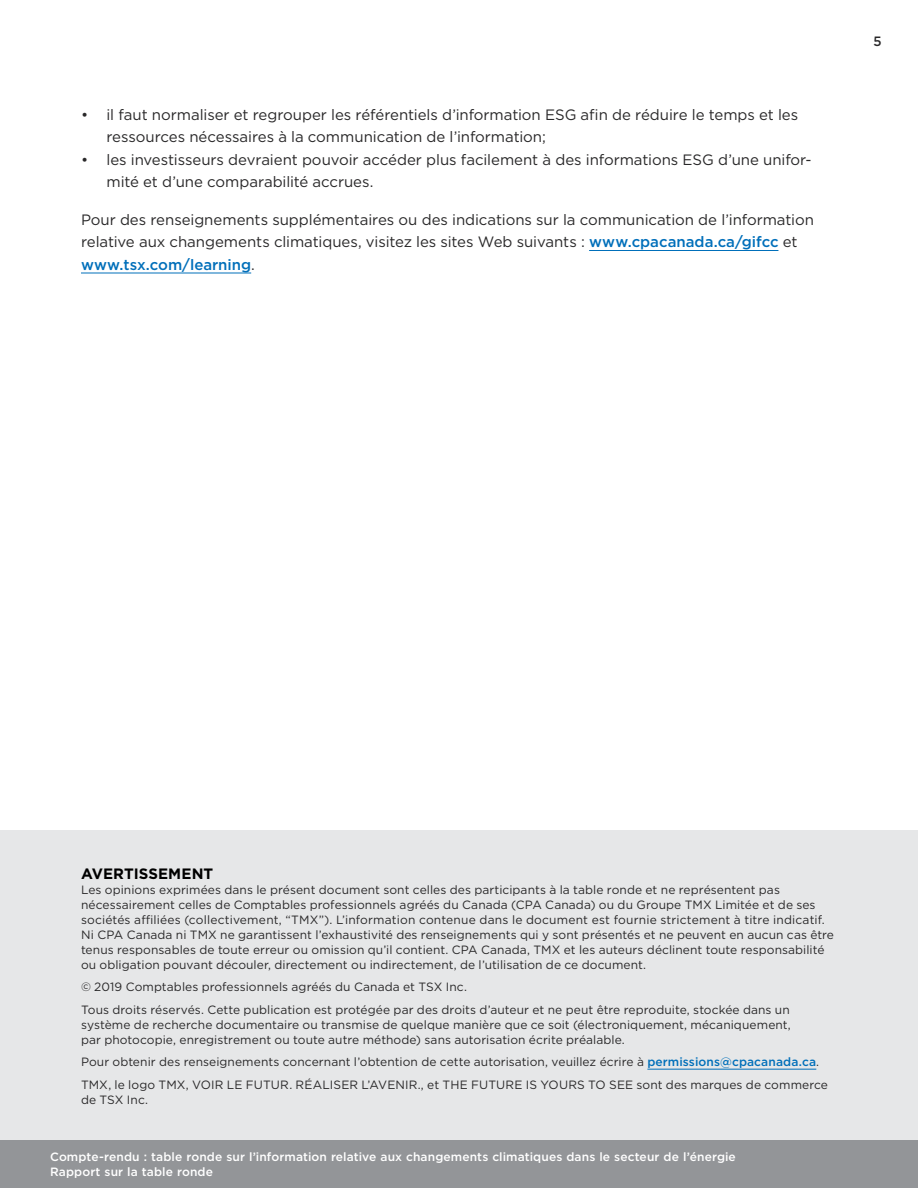
<style>
.page{position:relative;width:918px;height:1188px;background:#fff}
.page>*{position:absolute;margin:0;border:0;box-sizing:border-box;transform-origin:0 0}
.t1{font:15px/22.5px "Gotham";letter-spacing:-.005em;color:#292829}
.t2{font:700 15px "Gotham";color:#000}
.t3{font:500 13.5px "Gotham";color:#292829}
.t4{font:12px/15px "Gotham";letter-spacing:.005em;color:#292829}
.t5{font:500 12px/15px "Gotham";letter-spacing:.01em;color:#fff}
.s1{font-weight:500;color:#006fba}
</style>
<div class="page">
<hr style="left:589px;top:250px;width:189px;height:1px;background:#006fba">
<hr style="left:81px;top:273px;width:170px;height:1px;background:#006fba">
<div style="left:0;top:1140px;width:918px;height:48px;background:#939598"></div>
<div style="left:0;top:831px;width:918px;height:309px;background:#e6e7e8"></div>
<hr style="left:647px;top:1069px;width:169px;height:1px;background:#006fba">
<p class="t1" style="left:106px;top:103px;width:693px;text-indent:-26px">• il faut normaliser et regrouper les référentiels d’information ESG afin de réduire le temps et les ressources nécessaires à la communication de l’information;</p>
<p class="t1" style="left:106px;top:148px;width:706px;text-indent:-26px">• les investisseurs devraient pouvoir accéder plus facilement à des informations ESG d’une unifor&shy;mité et d’une comparabilité accrues.</p>
<p class="t1" style="left:81px;top:208px;width:734px">Pour des renseignements supplémentaires ou des indications sur la communication de l’information relative aux changements climatiques, visitez les sites Web suivants : <span class="s1">www.cpacanada.ca/gifcc</span> et <span class="s1">www.tsx.com/learning</span>.</p>
<p class="t3" style="left:873px;top:32px;width:10px">5</p>
<p class="t2" style="left:81px;top:863px;width:134px">AVERTISSEMENT</p>
<p class="t4" style="left:81px;top:882px;width:755px">Les opinions exprimées dans le présent document sont celles des participants à la table ronde et ne représentent pas nécessairement celles de Comptables professionnels agréés du Canada (CPA Canada) ou du Groupe TMX Limitée et de ses sociétés affiliées (collectivement, “TMX”). L’information contenue dans le document est fournie strictement à titre indicatif.<br>Ni CPA Canada ni TMX ne garantissent l’exhaustivité des renseignements qui y sont présentés et ne peuvent en aucun cas être tenus responsables de toute erreur ou omission qu’il contient. CPA Canada, TMX et les auteurs déclinent toute responsabilité ou obligation pouvant découler, directement ou indirectement, de l’utilisation de ce document.</p>
<p class="t4" style="left:81px;top:975px;width:710px;line-height:22.5px">© 2019 Comptables professionnels agréés du Canada et TSX Inc.<br>Tous droits réservés. Cette publication est protégée par des droits d’auteur et ne peut être reproduite, stockée dans un</p>
<p class="t4" style="left:81px;top:1017px;width:711px">système de recherche documentaire ou transmise de quelque manière que ce soit (électroniquement, mécaniquement, par photocopie, enregistrement ou toute autre méthode) sans autorisation écrite préalable.</p>
<p class="t4" style="left:81px;top:1050px;width:749px;line-height:22.5px">Pour obtenir des renseignements concernant l’obtention de cette autorisation, veuillez écrire à <span class="s1">permissions@cpacanada.ca</span>.<br>TMX, le logo TMX, VOIR LE FUTUR. RÉALISER L’AVENIR., et THE FUTURE IS YOURS TO SEE sont des marques de commerce</p>
<p class="t4" style="left:81px;top:1092px;width:69px">de TSX Inc.</p>
<p class="t5" style="left:50px;top:1149px;width:687px">Compte-rendu : table ronde sur l’information relative aux changements climatiques dans le secteur de l’énergie<br>Rapport sur la table ronde</p>
</div>
